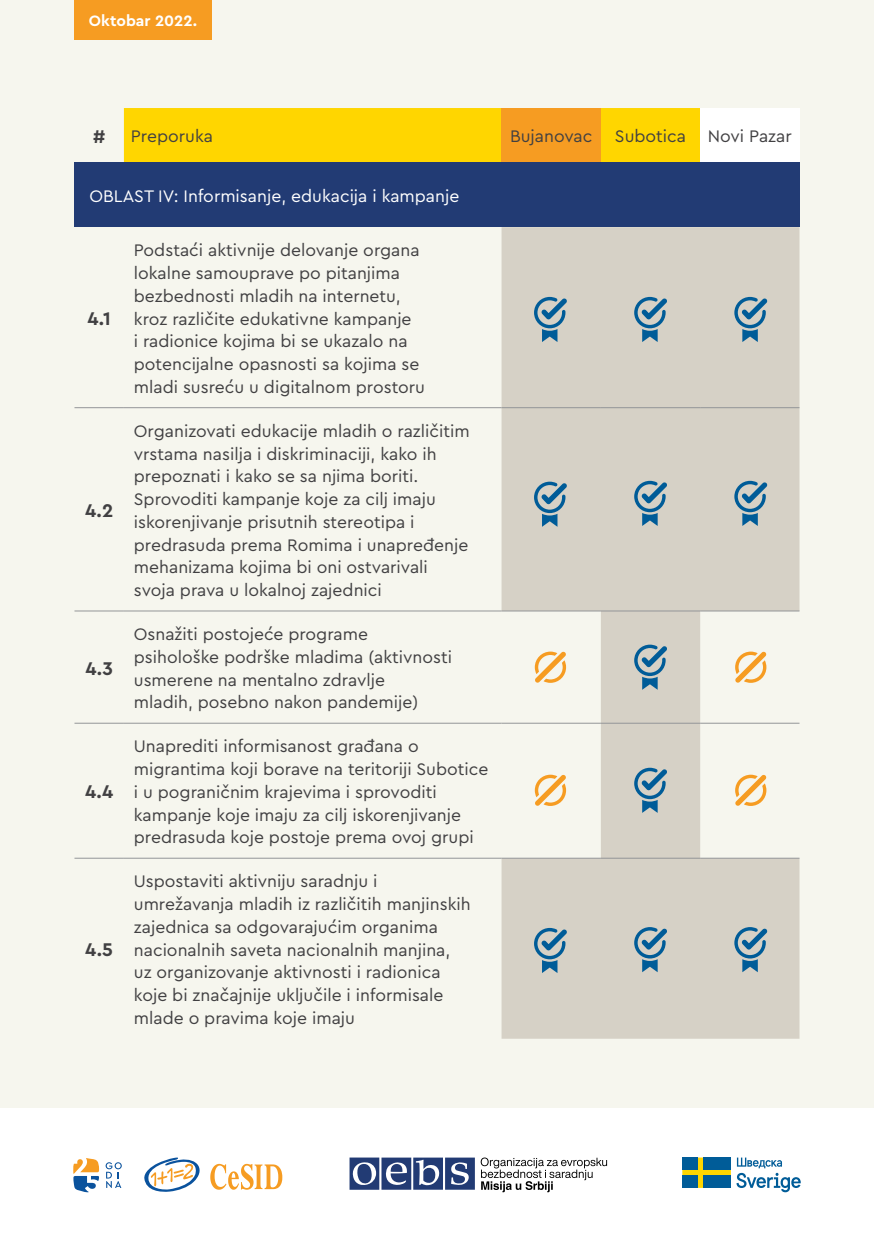
<style>
.page{position:relative;width:874px;height:1241px;background:#fff}
.page>*{position:absolute;margin:0;border:0;box-sizing:border-box;transform-origin:0 0}
.t1{font:700 19.25px "Cera Pro";color:#414042}
.t2{font:17.5px/22.8px "Cera Pro";color:#414042}
.t3{font:17.5px "Cera Pro";color:#fff}
.t4{font:700 15.75px "Cera Pro";color:#fff}
</style>
<div class="page">
<div style="left:0;top:0;width:873px;height:1240px;background:#f6f6ee"></div>
<div style="left:0;top:1108px;width:873px;height:132px;background:#fff"></div>
<svg style="left:480px;top:1157px;width:126px;height:34px"></svg>
<svg style="left:349px;top:1157px;width:125px;height:32px"></svg>
<svg style="left:144px;top:1157px;width:138px;height:35px"></svg>
<svg style="left:105px;top:1162px;width:17px;height:25px"></svg>
<svg style="left:73px;top:1158px;width:26px;height:34px"></svg>
<svg style="left:736px;top:1157px;width:64px;height:34px"></svg>
<svg style="left:682px;top:1157px;width:48px;height:30px"></svg>
<div style="left:682px;top:1157px;width:15px;height:12px;background:#005c98"></div>
<div style="left:703px;top:1157px;width:27px;height:12px;background:#005c98"></div>
<div style="left:682px;top:1175px;width:15px;height:12px;background:#005c98"></div>
<div style="left:703px;top:1175px;width:27px;height:12px;background:#005c98"></div>
<div style="left:74px;top:0;width:137px;height:40px;background:#f69c22"></div>
<div style="left:124px;top:108px;width:575px;height:55px;background:#ffd600"></div>
<div style="left:501px;top:108px;width:99px;height:55px;background:#f69c22"></div>
<div style="left:699px;top:108px;width:100px;height:55px;background:#fff"></div>
<div style="left:74px;top:163px;width:725px;height:64px;background:#223b74"></div>
<svg style="left:124px;top:408px;width:377px;height:451px"></svg>
<svg style="left:501px;top:227px;width:298px;height:811px;fill:#d6d1c6"></svg>
<hr style="left:74px;top:407px;width:50px;height:1px;background:#939598">
<hr style="left:124px;top:407px;width:377px;height:1px;background:#939598">
<hr style="left:501px;top:407px;width:99px;height:1px;background:#939598">
<hr style="left:600px;top:407px;width:99px;height:1px;background:#939598">
<hr style="left:699px;top:407px;width:100px;height:1px;background:#939598">
<hr style="left:74px;top:610px;width:50px;height:1px;background:#939598">
<hr style="left:124px;top:610px;width:377px;height:1px;background:#939598">
<hr style="left:501px;top:610px;width:99px;height:1px;background:#939598">
<hr style="left:600px;top:610px;width:99px;height:1px;background:#939598">
<hr style="left:699px;top:610px;width:100px;height:1px;background:#939598">
<hr style="left:74px;top:722px;width:50px;height:1px;background:#939598">
<hr style="left:124px;top:722px;width:377px;height:1px;background:#939598">
<hr style="left:501px;top:722px;width:99px;height:1px;background:#939598">
<hr style="left:600px;top:722px;width:99px;height:1px;background:#939598">
<hr style="left:699px;top:722px;width:100px;height:1px;background:#939598">
<hr style="left:74px;top:857px;width:50px;height:1px;background:#939598">
<hr style="left:124px;top:857px;width:377px;height:1px;background:#939598">
<hr style="left:501px;top:857px;width:99px;height:1px;background:#939598">
<hr style="left:600px;top:857px;width:99px;height:1px;background:#939598">
<hr style="left:699px;top:857px;width:100px;height:1px;background:#939598">
<svg style="left:533px;top:297px;width:34px;height:45px;background:#86a5b4"></svg>
<svg style="left:533px;top:481px;width:34px;height:45px;background:#86a5b4"></svg>
<svg style="left:533px;top:927px;width:34px;height:45px;background:#86a5b4"></svg>
<svg style="left:634px;top:297px;width:33px;height:45px"></svg>
<svg style="left:634px;top:481px;width:33px;height:45px"></svg>
<svg style="left:634px;top:926px;width:33px;height:46px;background:#85a5b4"></svg>
<svg style="left:634px;top:644px;width:33px;height:45px"></svg>
<svg style="left:634px;top:767px;width:33px;height:45px"></svg>
<svg style="left:734px;top:297px;width:33px;height:45px"></svg>
<svg style="left:734px;top:481px;width:33px;height:45px"></svg>
<svg style="left:734px;top:926px;width:33px;height:46px;background:#85a5b4"></svg>
<svg style="left:534px;top:651px;width:32px;height:31px"></svg>
<svg style="left:734px;top:651px;width:32px;height:31px"></svg>
<svg style="left:534px;top:774px;width:32px;height:31px"></svg>
<svg style="left:734px;top:774px;width:32px;height:31px"></svg>
<p class="t4" style="left:89px;top:10px;width:110px">Oktobar 2022.</p>
<p class="t1" style="left:93px;top:124px;width:14px">#</p>
<p class="t2" style="left:131px;top:124px;width:83px">Preporuka</p>
<p class="t2" style="left:509px;top:124px;width:84px">Bujanovac</p>
<p class="t2" style="left:614px;top:124px;width:178px">Subotica Novi Pazar</p>
<p class="t3" style="left:89px;top:184px;width:371px">OBLAST IV: Informisanje, edukacija i kampanje</p>
<p class="t1" style="left:87px;top:306px;width:25px">4.1</p>
<p class="t1" style="left:85px;top:498px;width:30px">4.2</p>
<p class="t1" style="left:85px;top:655px;width:29px">4.3</p>
<p class="t1" style="left:85px;top:779px;width:30px">4.4</p>
<p class="t1" style="left:85px;top:936px;width:29px">4.5</p>
<p class="t2" style="left:134px;top:238px;width:292px">Podstaći aktivnije delovanje organa lokalne samouprave po pitanjima bezbednosti mladih na internetu, kroz različite edukativne kampanje<br>i radionice kojima bi se ukazalo na potencijalne opasnosti sa kojima se mladi susreću u digitalnom prostoru</p>
<p class="t2" style="left:134px;top:418px;width:337px">Organizovati edukacije mladih o različitim vrstama nasilja i diskriminaciji, kako ih prepoznati i kako se sa njima boriti.<br>Sprovoditi kampanje koje za cilj imaju iskorenjivanje prisutnih stereotipa i predrasuda prema Romima i unapređenje mehanizama kojima bi oni ostvarivali svoja prava u lokalnoj zajednici</p>
<p class="t2" style="left:134px;top:622px;width:319px">Osnažiti postojeće programe psihološke podrške mladima (aktivnosti usmerene na mentalno zdravlje<br>mladih, posebno nakon pandemije)</p>
<p class="t2" style="left:134px;top:734px;width:356px">Unaprediti informisanost građana o migrantima koji borave na teritoriji Subotice i u pograničnim krajevima i sprovoditi kampanje koje imaju za cilj iskorenjivanje predrasuda koje postoje prema ovoj grupi</p>
<p class="t2" style="left:134px;top:869px;width:338px">Uspostaviti aktivniju saradnju i umrežavanja mladih iz različitih manjinskih zajednica sa odgovarajućim organima nacionalnih saveta nacionalnih manjina, uz organizovanje aktivnosti i radionica koje bi značajnije uključile i informisale mlade o pravima koje imaju</p>
</div>
